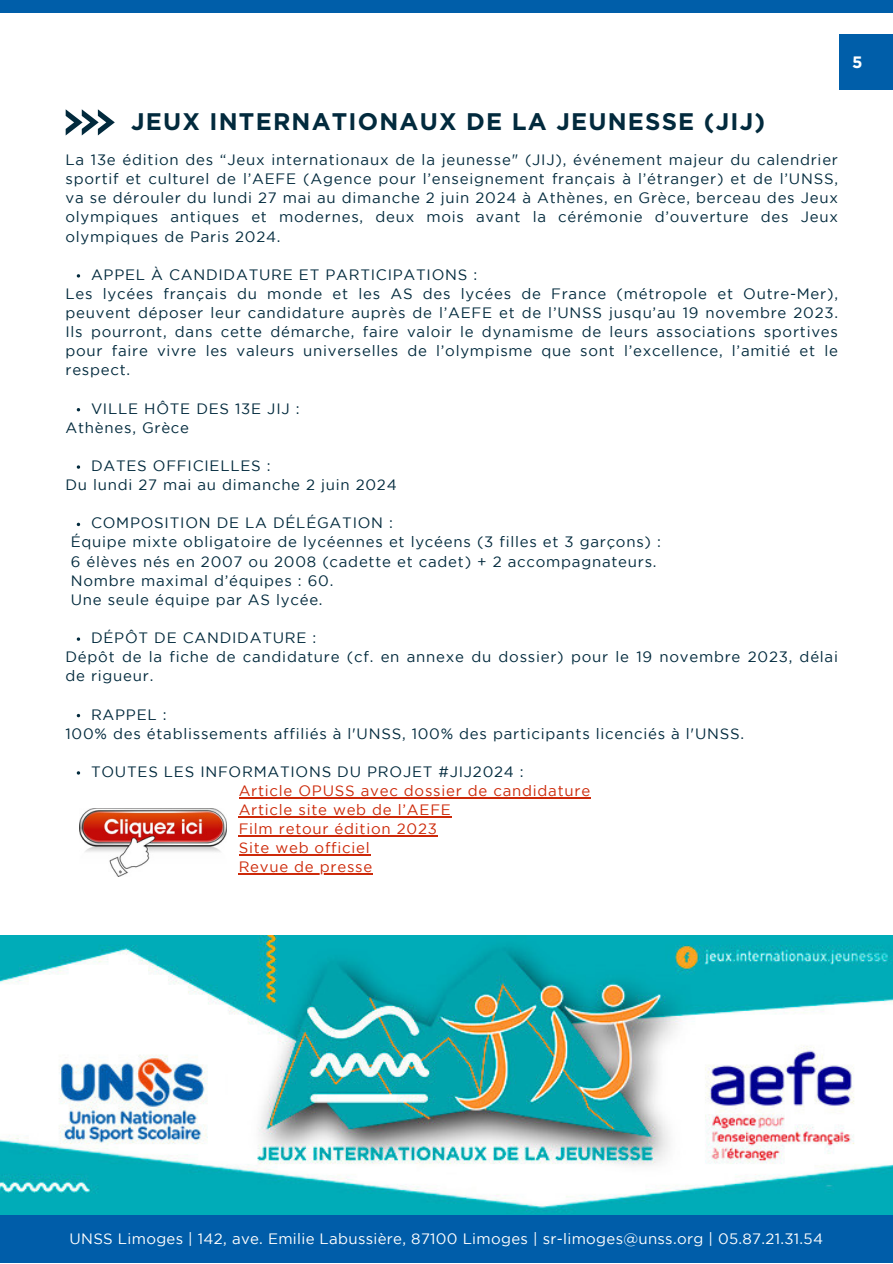
<style>
.page{position:relative;width:893px;height:1264px;background:#fff}
.page>*{position:absolute;margin:0;border:0;box-sizing:border-box;transform-origin:0 0}
.t1{font:700 24px "Gotham";letter-spacing:.05em;color:#022a3d}
.t2{font:700 16.5px "Gotham";color:#fff}
.t3{font:15px/19px "Gotham";letter-spacing:.05em;color:#022a3d;text-align:justify}
.t4{font:15px "Gotham";letter-spacing:.05em;color:#cd2909}
.t5{font:15px "Gotham";letter-spacing:.02em;color:#fff}
</style>
<div class="page">
<div style="left:0;top:0;width:892px;height:12px;background:#005ea9"></div>
<div style="left:838px;top:34px;width:54px;height:55px;background:#005ea9"></div>
<svg style="left:66px;top:109px;width:49px;height:26px"></svg>
<svg style="left:77px;top:465px;width:3px;height:4px"></svg>
<svg style="left:77px;top:637px;width:3px;height:4px"></svg>
<hr style="left:239px;top:797px;width:116px;height:1px;background:#cd2909">
<hr style="left:355px;top:797px;width:236px;height:1px;background:#cd2909">
<hr style="left:239px;top:816px;width:212px;height:1px;background:#cd2909">
<hr style="left:239px;top:835px;width:198px;height:1px;background:#cd2909">
<hr style="left:239px;top:854px;width:131px;height:1px;background:#cd2909">
<hr style="left:239px;top:873px;width:134px;height:1px;background:#cd2909">
<img style="left:79px;top:808px;width:147px;height:68px">
<div style="left:0;top:1214px;width:892px;height:48px;background:#005da9"></div>
<img style="left:0;top:935px;width:892px;height:279px">
<p class="t2" style="left:852px;top:52px;width:12px">5</p>
<p class="t1" style="left:131px;top:107px;width:635px">JEUX INTERNATIONAUX DE LA JEUNESSE (JIJ)</p>
<p class="t3" style="left:65px;top:151px;width:774px">La 13e édition des “Jeux internationaux de la jeunesse" (JIJ), événement majeur du calendrier sportif et culturel de l’AEFE (Agence pour l’enseignement français à l’étranger) et de l’UNSS, va se dérouler du lundi 27 mai au dimanche 2 juin 2024 à Athènes, en Grèce, berceau des Jeux olympiques antiques et modernes, deux mois avant la cérémonie d’ouverture des Jeux olympiques de Paris 2024.</p>
<p class="t3" style="left:91px;top:266px;width:388px">APPEL À CANDIDATURE ET PARTICIPATIONS :</p>
<p class="t3" style="left:65px;top:285px;width:774px">Les lycées français du monde et les AS des lycées de France (métropole et Outre-Mer), peuvent déposer leur candidature auprès de l’AEFE et de l’UNSS jusqu’au 19 novembre 2023.<br>Ils pourront, dans cette démarche, faire valoir le dynamisme de leurs associations sportives pour faire vivre les valeurs universelles de l’olympisme que sont l’excellence, l’amitié et le respect.</p>
<p class="t3" style="left:91px;top:400px;width:210px">VILLE HÔTE DES 13E JIJ :</p>
<p class="t3" style="left:65px;top:419px;width:125px">Athènes, Grèce</p>
<p class="t3" style="left:91px;top:457px;width:181px">DATES OFFICIELLES :</p>
<p class="t3" style="left:65px;top:476px;width:333px">Du lundi 27 mai au dimanche 2 juin 2024</p>
<p class="t3" style="left:91px;top:514px;width:303px">COMPOSITION DE LA DÉLÉGATION :</p>
<p class="t3" style="left:71px;top:533px;width:591px">Équipe mixte obligatoire de lycéennes et lycéens (3 filles et 3 garçons) :</p>
<p class="t3" style="left:71px;top:553px;width:587px">6 élèves nés en 2007 ou 2008 (cadette et cadet) + 2 accompagnateurs.</p>
<p class="t3" style="left:71px;top:572px;width:264px">Nombre maximal d’équipes : 60.</p>
<p class="t3" style="left:71px;top:591px;width:253px">Une seule équipe par AS lycée.</p>
<p class="t3" style="left:91px;top:629px;width:227px">DÉPÔT DE CANDIDATURE :</p>
<p class="t3" style="left:65px;top:648px;width:774px">Dépôt de la fiche de candidature (cf. en annexe du dossier) pour le 19 novembre 2023, délai de rigueur.</p>
<p class="t3" style="left:91px;top:705px;width:77px">RAPPEL :</p>
<p class="t3" style="left:65px;top:724px;width:680px">100% des établissements affiliés à l'UNSS, 100% des participants licenciés à l'UNSS.</p>
<p class="t3" style="left:91px;top:763px;width:434px">TOUTES LES INFORMATIONS DU PROJET #JIJ2024 :</p>
<p class="t4" style="left:239px;top:785px;width:353px">Article OPUSS avec dossier de candidature</p>
<p class="t4" style="left:239px;top:804px;width:214px">Article site web de l’AEFE</p>
<p class="t4" style="left:239px;top:823px;width:200px">Film retour édition 2023</p>
<p class="t4" style="left:239px;top:842px;width:133px">Site web officiel</p>
<p class="t4" style="left:239px;top:861px;width:135px">Revue de presse</p>
<p class="t5" style="left:70px;top:1232px;width:755px">UNSS Limoges | 142, ave. Emilie Labussière, 87100 Limoges | sr-limoges@unss.org | 05.87.21.31.54</p>
</div>
